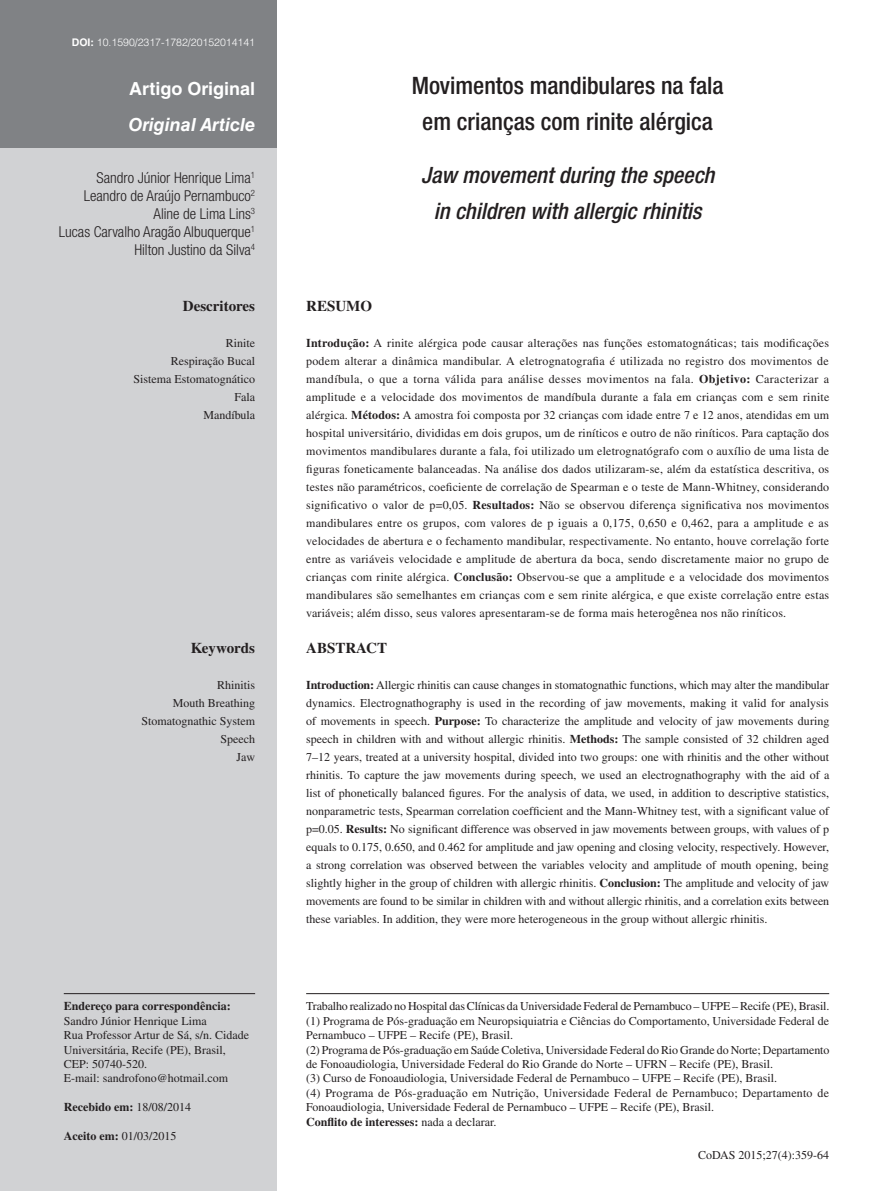
<style>
.page{position:relative;width:893px;height:1191px;background:#fff}
.page>*{position:absolute;margin:0;border:0;box-sizing:border-box;transform-origin:0 0}
.t1{font:500 condensed 24px/36px "Helvetica Neue LT Std";color:#231f20;text-align:center}
.t2{font:italic 500 condensed 22.5px/36px "Helvetica Neue LT Std";color:#231f20;text-align:center}
.t3{font:italic 700 18px "Helvetica LT Std";color:#fff}
.t4{font:700 18px "Helvetica LT Std";color:#fff}
.t5{font:300 condensed 15px/18px "Helvetica Neue LT Std";color:#231f20;text-align:right}
.t6{font:700 15px "Times LT Std";color:#231f20}
.t7{font:12px/18px "Times LT Std";color:#231f20;text-align:right}
.t8{font:700 12px "Times LT Std";color:#231f20}
.t9{font:300 10.5px "Helvetica LT Std";color:#fff}
.s1{font-weight:700}
.s2{font-weight:400}
</style>
<div class="page">
<div style="left:0;top:0;width:276px;height:1191px;background:#d1d2d4"></div>
<div style="left:0;top:0;width:276px;height:148px;background:#808285"></div>
<hr style="left:64px;top:993px;width:191px;height:1px;background:#231f20">
<hr style="left:306px;top:993px;width:523px;height:1px;background:#231f20">
<p class="t9" style="left:72px;top:36px;width:185px"><span class="s1">DOI:</span> 10.1590/2317-1782/20152014141</p>
<h3 class="t4" style="left:129px;top:77px;width:128px">Artigo Original</h3>
<h3 class="t3" style="left:129px;top:113px;width:128px">Original Article</h3>
<p class="t5" style="left:59px;top:169px;width:198px">Sandro Júnior Henrique Lima<sup>1<br></sup>Leandro de Araújo Pernambuco<sup>2<br></sup>Aline de Lima Lins<sup>3<br></sup>Lucas Carvalho Aragão Albuquerque<sup>1<br></sup>Hilton Justino da Silva<sup>4</sup></p>
<p class="t6" style="left:183px;top:297px;width:74px">Descritores</p>
<p class="t7" style="left:133px;top:333px;width:123px">Rinite<br>Respiração Bucal<br>Sistema Estomatognático<br>Fala<br>Mandíbula</p>
<p class="t6" style="left:191px;top:639px;width:66px">Keywords</p>
<p class="t7" style="left:141px;top:675px;width:115px">Rhinitis<br>Mouth Breathing<br>Stomatognathic System<br>Speech<br>Jaw</p>
<p class="t8" style="left:64px;top:999px;width:168px">Endereço para correspondência:</p>
<p class="t7" style="left:64px;top:1013px;width:187px;line-height:14.4px;text-align:left">Sandro Júnior Henrique Lima<br>Rua Professor Artur de Sá, s/n. Cidade<br>Universitária, Recife (PE), Brasil,<br>CEP: 50740-520.<br>E-mail: sandrofono@hotmail.com</p>
<p class="t8" style="left:64px;top:1100px;width:129px">Recebido em: <span class="s2">18/08/2014</span></p>
<p class="t7" style="left:64px;top:1126px;width:114px"><span class="s1">Aceito em:</span> 01/03/2015</p>
<h1 class="t1" style="left:412px;top:67px;width:313px">Movimentos mandibulares na fala em crianças com rinite alérgica</h1>
<h2 class="t2" style="left:421px;top:157px;width:295px">Jaw movement during the speech in children with allergic rhinitis</h2>
<p class="t6" style="left:306px;top:297px;width:67px">RESUMO</p>
<p class="t7" style="left:306px;top:333px;width:525px;text-align:justify"><span class="s1">Introdução:</span> A rinite alérgica pode causar alterações nas funções estomatognáticas; tais modificações podem alterar a dinâmica mandibular. A eletrognatografia é utilizada no registro dos movimentos de mandíbula, o que a torna válida para análise desses movimentos na fala. <span class="s1">Objetivo:</span> Caracterizar a amplitude e a velocidade dos movimentos de mandíbula durante a fala em crianças com e sem rinite alérgica. <span class="s1">Métodos:</span> A amostra foi composta por 32 crianças com idade entre 7 e 12 anos, atendidas em um hospital universitário, divididas em dois grupos, um de riníticos e outro de não riníticos. Para captação dos movimentos mandibulares durante a fala, foi utilizado um eletrognatógrafo com o auxílio de uma lista de figuras foneticamente balanceadas. Na análise dos dados utilizaram-se, além da estatística descritiva, os testes não paramétricos, coeficiente de correlação de Spearman e o teste de Mann-Whitney, considerando significativo o valor de p=0,05. <span class="s1">Resultados:</span> Não se observou diferença significativa nos movimentos mandibulares entre os grupos, com valores de p iguais a 0,175, 0,650 e 0,462, para a amplitude e as velocidades de abertura e o fechamento mandibular, respectivamente. No entanto, houve correlação forte entre as variáveis velocidade e amplitude de abertura da boca, sendo discretamente maior no grupo de crianças com rinite alérgica. <span class="s1">Conclusão:</span> Observou-se que a amplitude e a velocidade dos movimentos mandibulares são semelhantes em crianças com e sem rinite alérgica, e que existe correlação entre estas variáveis; além disso, seus valores apresentaram-se de forma mais heterogênea nos não riníticos.</p>
<p class="t6" style="left:306px;top:639px;width:82px">ABSTRACT</p>
<p class="t7" style="left:306px;top:675px;width:525px;text-align:justify"><span class="s1">Introduction:</span> Allergic rhinitis can cause changes in stomatognathic functions, which may alter the mandibular dynamics. Electrognathography is used in the recording of jaw movements, making it valid for analysis of movements in speech. <span class="s1">Purpose:</span> To characterize the amplitude and velocity of jaw movements during speech in children with and without allergic rhinitis. <span class="s1">Methods:</span> The sample consisted of 32 children aged 7–12 years, treated at a university hospital, divided into two groups: one with rhinitis and the other without rhinitis. To capture the jaw movements during speech, we used an electrognathography with the aid of a list of phonetically balanced figures. For the analysis of data, we used, in addition to descriptive statistics, nonparametric tests, Spearman correlation coefficient and the Mann-Whitney test, with a significant value of p=0.05. <span class="s1">Results:</span> No significant difference was observed in jaw movements between groups, with values of p equals to 0.175, 0.650, and 0.462 for amplitude and jaw opening and closing velocity, respectively. However, a strong correlation was observed between the variables velocity and amplitude of mouth opening, being slightly higher in the group of children with allergic rhinitis. <span class="s1">Conclusion:</span> The amplitude and velocity of jaw movements are found to be similar in children with and without allergic rhinitis, and a correlation exits between these variables. In addition, they were more heterogeneous in the group without allergic rhinitis.</p>
<p class="t7" style="left:306px;top:999px;width:525px;line-height:14.4px;text-align:left">Trabalho realizado no Hospital das Clínicas da Universidade Federal de Pernambuco – UFPE – Recife (PE), Brasil. (1) Programa de Pós-graduação em Neuropsiquiatria e Ciências do Comportamento, Universidade Federal de Pernambuco – UFPE – Recife (PE), Brasil.<br>(2) Programa de Pós-graduação em Saúde Coletiva, Universidade Federal do Rio Grande do Norte; Departamento de Fonoaudiologia, Universidade Federal do Rio Grande do Norte – UFRN – Recife (PE), Brasil.<br>(3) Curso de Fonoaudiologia, Universidade Federal de Pernambuco – UFPE – Recife (PE), Brasil.<br>(4) Programa de Pós-graduação em Nutrição, Universidade Federal de Pernambuco; Departamento de Fonoaudiologia, Universidade Federal de Pernambuco – UFPE – Recife (PE), Brasil.<br><span class="s1">Conflito de interesses:</span> nada a declarar.</p>
<p class="t7" style="left:698px;top:1146px;width:133px">CoDAS 2015;27(4):359-64</p>
</div>
